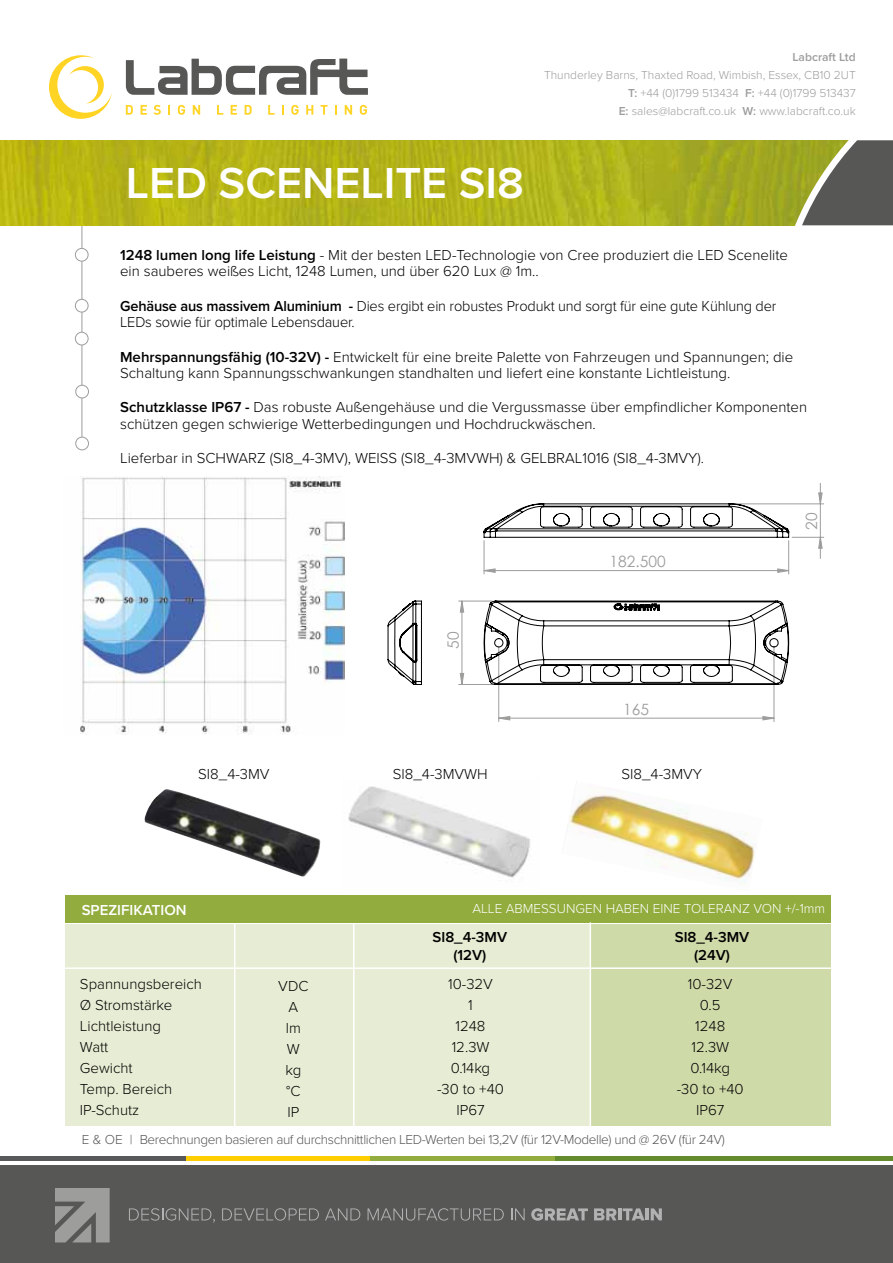
<style>
.page{position:relative;width:893px;height:1263px;background:#fff}
.page>*{position:absolute;margin:0;border:0;box-sizing:border-box;transform-origin:0 0}
.t1{font:600 45px "Proxima Nova";color:#fff}
.t2{font:15.6px "Century Gothic";color:#9d9d9c}
.t3{font:300 15px/21px "Proxima Nova";color:#000}
.t4{font:600 15px/18px "Proxima Nova";color:#000;text-align:center}
.t5{font:600 15px "Proxima Nova";color:#fff}
.t6{font:300 13.5px "Proxima Nova";letter-spacing:-.025em;color:#575756}
.t7{font:300 13.5px "Proxima Nova";color:#fff}
.t8{font:300 12px/18px "Proxima Nova";color:#9d9d9c;text-align:right}
.t9{font:600 12px "Proxima Nova";color:#9d9d9c}
.s1{font-weight:600}
</style>
<div class="page">
<img style="left:567px;top:795px;width:188px;height:89px">
<img style="left:348px;top:786px;width:182px;height:92px">
<img style="left:145px;top:789px;width:176px;height:88px">
<div style="left:65px;top:924px;width:765px;height:201px;background:#e7edd4"></div>
<div style="left:591px;top:924px;width:239px;height:201px;background:#cfdaa9"></div>
<hr style="left:82px;top:167px;width:1px;height:276px;background:#9d9d9c">
<div style="left:75px;top:248px;width:13px;height:13px;background:#fff;border-radius:50%"></div>
<div style="left:75px;top:248px;width:13px;height:14px;border:1px solid #9d9d9c;border-radius:50%"></div>
<div style="left:75px;top:299px;width:13px;height:13px;background:#fff;border-radius:50%"></div>
<div style="left:75px;top:299px;width:13px;height:13px;border:1px solid #9d9d9c;border-radius:50%"></div>
<div style="left:75px;top:332px;width:13px;height:13px;background:#fff;border-radius:50%"></div>
<div style="left:75px;top:332px;width:13px;height:13px;border:1px solid #9d9d9c;border-radius:50%"></div>
<div style="left:76px;top:385px;width:12px;height:13px;background:#fff;border-radius:50%"></div>
<div style="left:75px;top:385px;width:14px;height:13px;border:1px solid #9d9d9c;border-radius:50%"></div>
<div style="left:76px;top:437px;width:12px;height:13px;background:#fff;border-radius:50%"></div>
<div style="left:75px;top:437px;width:14px;height:13px;border:1px solid #9d9d9c;border-radius:50%"></div>
<hr style="left:555px;top:1157px;width:338px;height:4px;background:#648c2e">
<hr style="left:0;top:1157px;width:186px;height:4px;background:#58595b">
<hr style="left:186px;top:1157px;width:184px;height:4px;background:#ffce00">
<hr style="left:370px;top:1157px;width:185px;height:4px;background:#92ac3d">
<div style="left:0;top:1165px;width:893px;height:98px;background:#575756"></div>
<svg style="left:129px;top:1208px;width:86px;height:14px"></svg>
<svg style="left:222px;top:1208px;width:97px;height:13px"></svg>
<svg style="left:325px;top:1208px;width:35px;height:12px"></svg>
<svg style="left:368px;top:1208px;width:136px;height:13px"></svg>
<svg style="left:511px;top:1208px;width:14px;height:12px"></svg>
<svg style="left:531px;top:1208px;width:57px;height:13px"></svg>
<svg style="left:594px;top:1208px;width:51px;height:12px"></svg>
<hr style="left:645px;top:1208px;width:4px;height:12px;background:#b3b2b2">
<svg style="left:651px;top:1208px;width:11px;height:12px"></svg>
<svg style="left:55px;top:1188px;width:55px;height:54px"></svg>
<img style="left:0;top:140px;width:792px;height:85px">
<svg style="left:49px;top:55px;width:63px;height:64px"></svg>
<svg style="left:126px;top:105px;width:7px;height:10px"></svg>
<svg style="left:141px;top:105px;width:6px;height:10px"></svg>
<svg style="left:154px;top:105px;width:7px;height:10px"></svg>
<svg style="left:168px;top:105px;width:2px;height:10px"></svg>
<svg style="left:178px;top:105px;width:7px;height:10px"></svg>
<svg style="left:193px;top:105px;width:7px;height:10px"></svg>
<svg style="left:217px;top:105px;width:6px;height:10px"></svg>
<svg style="left:231px;top:105px;width:6px;height:10px"></svg>
<svg style="left:245px;top:105px;width:7px;height:10px"></svg>
<svg style="left:268px;top:105px;width:6px;height:10px"></svg>
<svg style="left:282px;top:105px;width:2px;height:10px"></svg>
<svg style="left:291px;top:105px;width:8px;height:10px"></svg>
<svg style="left:306px;top:105px;width:7px;height:10px"></svg>
<svg style="left:321px;top:105px;width:7px;height:10px"></svg>
<svg style="left:335px;top:105px;width:2px;height:10px"></svg>
<svg style="left:345px;top:105px;width:7px;height:10px"></svg>
<svg style="left:360px;top:105px;width:7px;height:10px"></svg>
<svg style="left:126px;top:59px;width:242px;height:36px"></svg>
<svg style="left:792px;top:140px;width:101px;height:86px;background:#767956"></svg>
<hr style="left:52px;top:967px;width:786px;height:2px;background:#fff">
<hr style="left:234px;top:922px;width:1px;height:205px;background:#fff">
<hr style="left:353px;top:922px;width:2px;height:205px;background:#fff">
<div style="left:65px;top:895px;width:765px;height:27px;background:#92ac3d"></div>
<hr style="left:590px;top:922px;width:1px;height:205px;background:#fff">
<hr style="left:774px;top:646px;width:1px;height:75px;background:#9d9d9c">
<hr style="left:498px;top:646px;width:1px;height:75px;background:#9d9d9c">
<hr style="left:459px;top:601px;width:33px;height:1px;background:#9d9d9c">
<hr style="left:459px;top:684px;width:33px;height:1px;background:#9d9d9c">
<hr style="left:732px;top:504px;width:92px;height:1px;background:#9d9d9c">
<hr style="left:792px;top:537px;width:32px;height:1px;background:#9d9d9c">
<svg style="left:498px;top:716px;width:277px;height:5px"></svg>
<svg style="left:460px;top:493px;width:362px;height:191px"></svg>
<svg style="left:483px;top:600px;width:306px;height:86px"></svg>
<svg style="left:387px;top:600px;width:35px;height:85px"></svg>
<svg style="left:483px;top:503px;width:307px;height:35px"></svg>
<img style="left:80px;top:476px;width:264px;height:259px">
<h1 class="t1" style="left:126px;top:156px;width:400px">LED SCENELITE SI8</h1>
<p class="t9" style="left:792px;top:50px;width:65px">Labcraft Ltd</p>
<p class="t8" style="left:544px;top:66px;width:313px">Thunderley Barns, Thaxted Road, Wimbish, Essex, CB10 2UT<br><span class="s1">T:</span> +44 (0)1799 513434 <span class="s1">F:</span> +44 (0)1799 513437<br><span class="s1">E:</span> sales@labcraft.co.uk <span class="s1">W:</span> www.labcraft.co.uk</p>
<p class="t3" style="left:120px;top:247px;width:669px;line-height:16.5px"><span class="s1">1248 lumen long life Leistung</span> - Mit der besten LED-Technologie von Cree produziert die LED Scenelite ein sauberes weißes Licht, 1248 Lumen, und über 620 Lux @ 1m..</p>
<p class="t3" style="left:120px;top:298px;width:658px;line-height:16.5px"><span class="s1">Gehäuse aus massivem Aluminium -</span> Dies ergibt ein robustes Produkt und sorgt für eine gute Kühlung der<br>LEDs sowie für optimale Lebensdauer.</p>
<p class="t3" style="left:120px;top:349px;width:675px;line-height:16.5px"><span class="s1">Mehrspannungsfähig (10-32V) -</span> Entwickelt für eine breite Palette von Fahrzeugen und Spannungen; die<br>Schaltung kann Spannungsschwankungen standhalten und liefert eine konstante Lichtleistung.</p>
<p class="t3" style="left:120px;top:399px;width:688px;line-height:16.5px"><span class="s1">Schutzklasse IP67 -</span> Das robuste Außengehäuse und die Vergussmasse über empfindlicher Komponenten schützen gegen schwierige Wetterbedingungen und Hochdruckwäschen.</p>
<p class="t3" style="left:120px;top:448px;width:586px">Lieferbar in SCHWARZ (SI8_4-3MV), WEISS (SI8_4-3MVWH) &amp; GELBRAL1016 (SI8_4-3MVY).</p>
<p class="t2" style="left:442px;top:649px;width:19px;rotate:-90deg">50</p>
<p class="t2" style="left:610px;top:551px;width:58px">182.500</p>
<p class="t2" style="left:623px;top:698px;width:27px">165</p>
<p class="t3" style="left:198px;top:764px;width:73px">SI8_4-3MV</p>
<p class="t3" style="left:393px;top:764px;width:96px">SI8_4-3MVWH</p>
<p class="t3" style="left:621px;top:764px;width:82px">SI8_4-3MVY</p>
<p class="t2" style="left:800px;top:530px;width:19px;rotate:-90deg">20</p>
<p class="t5" style="left:82px;top:900px;width:106px">SPEZIFIKATION</p>
<p class="t7" style="left:472px;top:901px;width:354px">ALLE ABMESSUNGEN HABEN EINE TOLERANZ VON +/-1mm</p>
<p class="t4" style="left:433px;top:928px;width:76px">SI8_4-3MV (12V)</p>
<p class="t4" style="left:675px;top:928px;width:76px">SI8_4-3MV (24V)</p>
<p class="t3" style="left:80px;top:974px;width:123px">Spannungsbereich<br>Ø Stromstärke<br>Lichtleistung<br>Watt<br>Gewicht<br>Temp. Bereich<br>IP-Schutz</p>
<p class="t3" style="left:278px;top:975px;width:32px;text-align:center">VDC<br>A<br>lm<br>W kg °C<br>IP</p>
<p class="t3" style="left:437px;top:974px;width:68px;text-align:center">10-32V<br>1<br>1248<br>12.3W<br>0.14kg<br>-30 to +40<br>IP67</p>
<p class="t3" style="left:677px;top:974px;width:68px;text-align:center">10-32V<br>0.5<br>1248<br>12.3W<br>0.14kg<br>-30 to +40<br>IP67</p>
<p class="t6" style="left:82px;top:1131px;width:645px">E &amp; OE | Berechnungen basieren auf durchschnittlichen LED-Werten bei 13,2V (für 12V-Modelle) und @ 26V (für 24V)</p>
</div>
